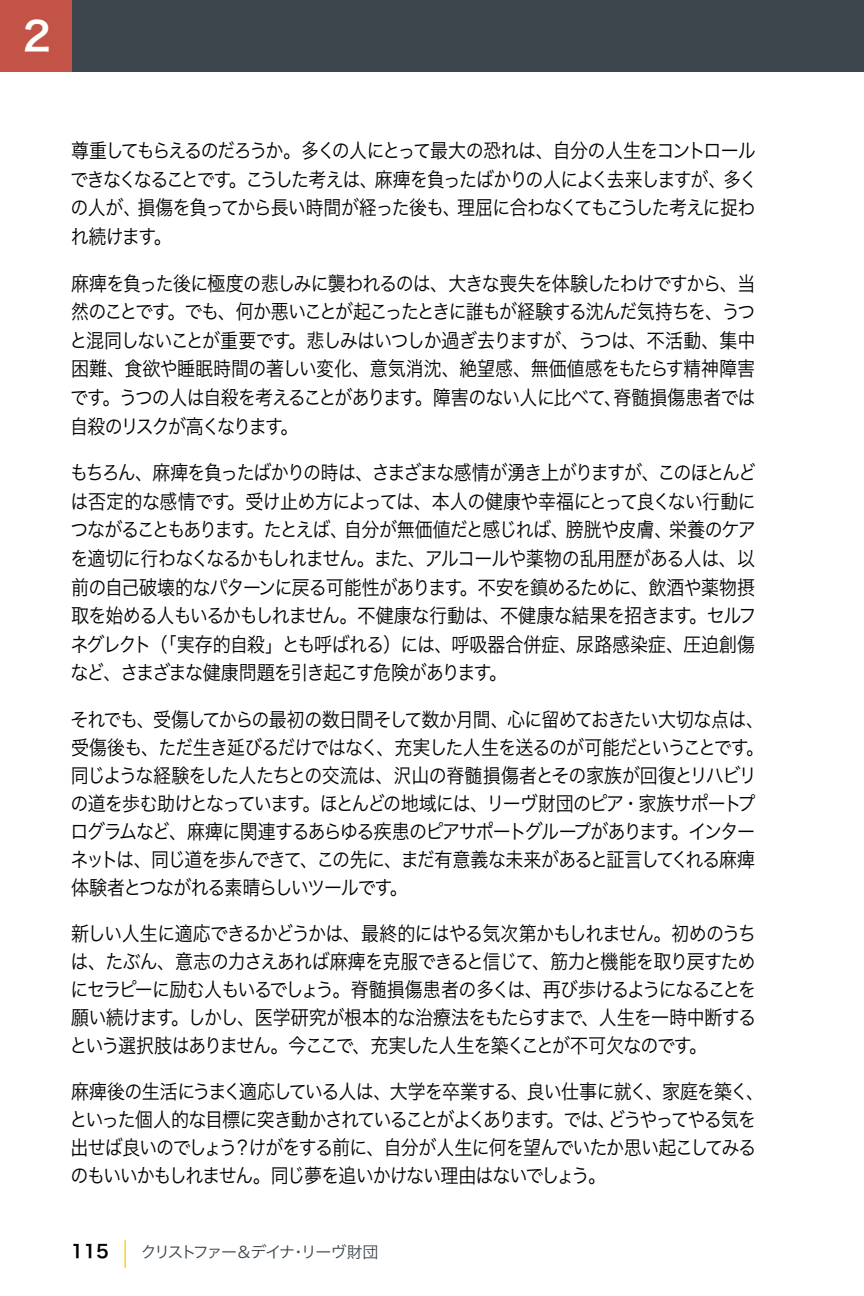
<style>
.page{position:relative;width:864px;height:1296px;background:#fff}
.page>*{position:absolute;margin:0;border:0;box-sizing:border-box;transform-origin:0 0}
.t1{font:39.6px "Hira Kaku Pro W6";color:#fff}
.t2{font:20px/28.6px "Hira Kaku Pro W3";letter-spacing:-.06em;color:#000;text-align:justify;scale:.9 1}
.t3{font:16px "Hira Kaku Pro W3";letter-spacing:-.12em;color:#3d464c}
.s1{font-family:"Hira Kaku Pro W6";font-size:18px;color:#000}
.s2{font-size:28.4px;color:#ffcb05}
</style>
<div class="page">
<div style="left:0;top:0;width:864px;height:72px;background:#c35346"></div>
<div style="left:72px;top:0;width:792px;height:72px;background:#3d464c"></div>
<h1 class="t1" style="left:23px;top:1px;width:30px">2</h1>
<p class="t2" style="left:70px;top:135px;width:765px">尊重してもらえるのだろうか。多くの人にとって最大の恐れは、自分の人生をコントロールできなくなることです。こうした考えは、麻痺を負ったばかりの人によく去来しますが、多くの人が、損傷を負ってから長い時間が経った後も、理屈に合わなくてもこうした考えに捉われ続けます。</p>
<p class="t2" style="left:69px;top:267px;width:764px">麻痺を負った後に極度の悲しみに襲われるのは、大きな喪失を体験したわけですから、当然のことです。でも、何か悪いことが起こったときに誰もが経験する沈んだ気持ちを、うつと混同しないことが重要です。悲しみはいつしか過ぎ去りますが、うつは、不活動、集中困難、食欲や睡眠時間の著しい変化、意気消沈、絶望感、無価値感をもたらす精神障害です。うつの人は自殺を考えることがあります。障害のない人に比べて、脊髄損傷患者では自殺のリスクが高くなります。</p>
<p class="t2" style="left:70px;top:457px;width:764px">もちろん、麻痺を負ったばかりの時は、さまざまな感情が湧き上がりますが、このほとんどは否定的な感情です。受け止め方によっては、本人の健康や幸福にとって良くない行動につながることもあります。たとえば、自分が無価値だと感じれば、膀胱や皮膚、栄養のケアを適切に行わなくなるかもしれません。また、アルコールや薬物の乱用歴がある人は、以前の自己破壊的なパターンに戻る可能性があります。不安を鎮めるために、飲酒や薬物摂取を始める人もいるかもしれません。不健康な行動は、不健康な結果を招きます。セルフネグレクト（「実存的自殺」とも呼ばれる）には、呼吸器合併症、尿路感染症、圧迫創傷など、さまざまな健康問題を引き起こす危険があります。</p>
<p class="t2" style="left:70px;top:704px;width:772px;line-height:28px;text-align:left">それでも、受傷してからの最初の数日間そして数か月間、心に留めておきたい大切な点は、受傷後も、ただ生き延びるだけではなく、充実した人生を送るのが可能だということです。同じような経験をした人たちとの交流は、沢山の脊髄損傷者とその家族が回復とリハビリの道を歩む助けとなっています。ほとんどの地域には、リーヴ財団のピア・家族サポートプログラムなど、麻痺に関連するあらゆる疾患のピアサポートグループがあります。インターネットは、同じ道を歩んできて、この先に、まだ有意義な未来があると証言してくれる麻痺体験者とつながれる素晴らしいツールです。</p>
<p class="t2" style="left:69px;top:918px;width:764px;line-height:28px">新しい人生に適応できるかどうかは、最終的にはやる気次第かもしれません。初めのうちは、たぶん、意志の力さえあれば麻痺を克服できると信じて、筋力と機能を取り戻すためにセラピーに励む人もいるでしょう。脊髄損傷患者の多くは、再び歩けるようになることを願い続けます。しかし、医学研究が根本的な治療法をもたらすまで、人生を一時中断するという選択肢はありません。今ここで、充実した人生を築くことが不可欠なのです。</p>
<p class="t2" style="left:69px;top:1076px;width:773px;line-height:28px;text-align:left">麻痺後の生活にうまく適応している人は、大学を卒業する、良い仕事に就く、家庭を築く、といった個人的な目標に突き動かされていることがよくあります。では、どうやってやる気を出せば良いのでしょう？けがをする前に、自分が人生に何を望んでいたか思い起こしてみるのもいいかもしれません。同じ夢を追いかけない理由はないでしょう。</p>
<p class="t3" style="left:71px;top:1238px;width:309px"><span class="s1">115</span> <span class="s2">|</span> クリストファー＆デイナ・リーヴ財団</p>
</div>
